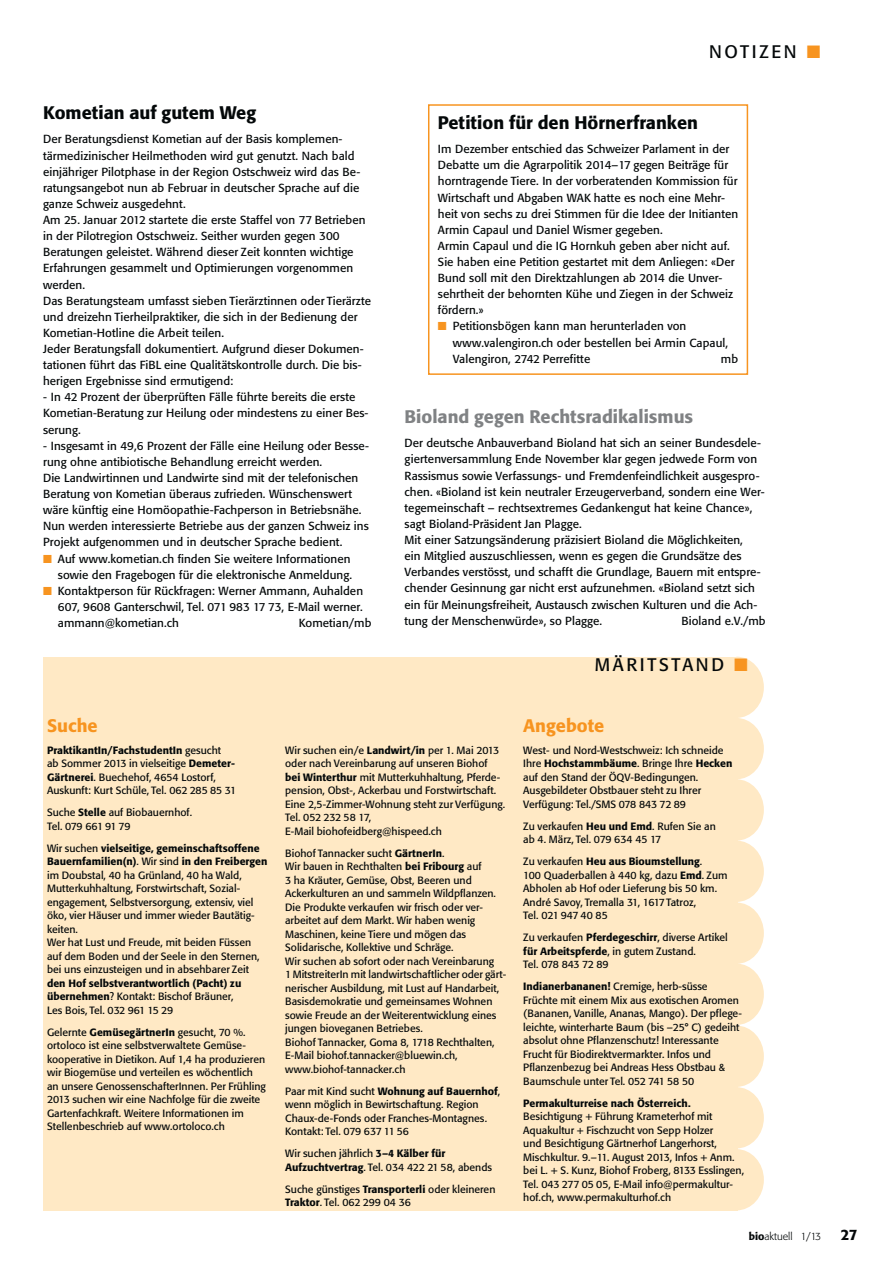
<style>
.page{position:relative;width:893px;height:1263px;background:#fff}
.page>*{position:absolute;margin:0;border:0;box-sizing:border-box;transform-origin:0 0}
.t1{font:500 18px "Formata BQ";color:#040809}
.t2{font:500 18px "Formata BQ";color:#808284}
.t3{font:18px "Formata BQ";letter-spacing:.15em;color:#040809}
.t4{font:500 18px "Formata BQ";color:#f79420}
.t5{font:500 15px "Formata BQ";color:#040809}
.t6{font:11.55px/16px "Formata BQ";letter-spacing:.005em;color:#040809}
.t7{font:10.5px/13.5px "Formata BQ";color:#040809}
.t8{font:500 10.5px "Formata BQ";color:#040809}
.t9{font:300 10.5px "Formata BQ";color:#040809}
.s1{color:#f79420}
.s2{font-weight:500}
</style>
<div class="page">
<div style="left:43px;top:657px;width:694px;height:553px;background:#ffe9c5"></div>
<svg style="left:737px;top:657px;width:27px;height:553px"></svg>
<div style="left:428px;top:104px;width:320px;height:271px;border:2px solid #f79420"></div>
<h1 class="t1" style="left:43px;top:104px;width:215px">Kometian auf gutem Weg</h1>
<p class="t6" style="left:43px;top:132px;width:329px">Der Beratungsdienst Kometian auf der Basis komplemen&shy;tärmedizinischer Heilmethoden wird gut genutzt. Nach bald einjähriger Pilotphase in der Region Ostschweiz wird das Be&shy;ratungsangebot nun ab Februar in deutscher Sprache auf die ganze Schweiz ausgedehnt.<br>Am 25. Januar 2012 startete die erste Staffel von 77 Betrieben in der Pilotregion Ostschweiz. Seither wurden gegen 300<br>Beratungen geleistet. Während dieser Zeit konnten wichtige Erfahrungen gesammelt und Optimierungen vorgenommen werden.<br>Das Beratungsteam umfasst sieben Tierärztinnen oder Tierärzte und dreizehn Tierheilpraktiker, die sich in der Bedienung der Kometian-Hotline die Arbeit teilen.<br>Jeder Beratungsfall dokumentiert. Aufgrund dieser Dokumen&shy;tationen führt das FiBL eine Qualitätskontrolle durch. Die bis&shy;herigen Ergebnisse sind ermutigend:</p>
<p class="t6" style="left:43px;top:390px;width:327px">- In 42 Prozent der überprüften Fälle führte bereits die erste<br>Kometian-Beratung zur Heilung oder mindestens zu einer Bes&shy;serung.</p>
<p class="t6" style="left:43px;top:438px;width:327px">- Insgesamt in 49,6 Prozent der Fälle eine Heilung oder Besse&shy;rung ohne antibiotische Behandlung erreicht werden.<br>Die Landwirtinnen und Landwirte sind mit der telefonischen Beratung von Kometian überaus zufrieden. Wünschenswert wäre künftig eine Homöopathie-Fachperson in Betriebsnähe.<br>Nun werden interessierte Betriebe aus der ganzen Schweiz ins Projekt aufgenommen und in deutscher Sprache bedient.</p>
<p class="t6" style="left:43px;top:551px;width:311px;text-align:right"><span class="s1">■</span> Auf www.kometian.ch finden Sie weitere Informationen sowie den Fragebogen für die elektronische Anmeldung.</p>
<p class="t6" style="left:58px;top:583px;width:307px;text-align:justify;text-indent:-15px"><span class="s1">■</span> Kontaktperson für Rückfragen: Werner Ammann, Auhalden 607, 9608 Ganterschwil, Tel. 071 983 17 73, E-Mail werner. ammann@kometian.ch</p>
<p class="t6" style="left:299px;top:615px;width:74px">Kometian/mb</p>
<h1 class="t3" style="left:709px;top:42px;width:113px">NOTIZEN <span class="s1">■</span></h1>
<h1 class="t1" style="left:438px;top:114px;width:261px">Petition für den Hörnerfranken</h1>
<p class="t6" style="left:438px;top:142px;width:302px">Im Dezember entschied das Schweizer Parlament in der Debatte um die Agrarpolitik 2014–17 gegen Beiträge für horntragende Tiere. In der vorberatenden Kommission für Wirtschaft und Abgaben WAK hatte es noch eine Mehr&shy;heit von sechs zu drei Stimmen für die Idee der Initianten Armin Capaul und Daniel Wismer gegeben.<br>Armin Capaul und die IG Hornkuh geben aber nicht auf.<br>Sie haben eine Petition gestartet mit dem Anliegen: «Der Bund soll mit den Direktzahlungen ab 2014 die Unver&shy;sehrtheit der behornten Kühe und Ziegen in der Schweiz fördern.»</p>
<p class="t6" style="left:453px;top:319px;width:277px;text-indent:-15px"><span class="s1">■</span> Petitionsbögen kann man herunterladen von www.valengiron.ch oder bestellen bei Armin Capaul,<br>Valengiron, 2742 Perrefitte</p>
<p class="t6" style="left:721px;top:351px;width:19px">mb</p>
<h1 class="t2" style="left:405px;top:408px;width:290px">Bioland gegen Rechtsradikalismus</h1>
<p class="t6" style="left:405px;top:436px;width:362px">Der deutsche Anbauverband Bioland hat sich an seiner Bundesdele&shy;giertenversammlung Ende November klar gegen jedwede Form von Rassismus sowie Verfassungs- und Fremdenfeindlichkeit ausgespro&shy;chen. «Bioland ist kein neutraler Erzeugerverband, sondern eine Wer&shy;tegemeinschaft – rechtsextremes Gedankengut hat keine Chance», sagt Bioland-Präsident Jan Plagge.<br>Mit einer Satzungsänderung präzisiert Bioland die Möglichkeiten,<br>ein Mitglied auszuschliessen, wenn es gegen die Grundsätze des Verbandes verstösst, und schafft die Grundlage, Bauern mit entspre&shy;chender Gesinnung gar nicht erst aufzunehmen. «Bioland setzt sich ein für Meinungsfreiheit, Austausch zwischen Kulturen und die Ach&shy;tung der Menschenwürde», so Plagge.</p>
<p class="t6" style="left:681px;top:613px;width:86px">Bioland e.V./mb</p>
<h1 class="t3" style="left:595px;top:656px;width:155px">MÄRITSTAND <span class="s1">■</span></h1>
<h1 class="t4" style="left:47px;top:717px;width:52px">Suche</h1>
<p class="t7" style="left:47px;top:744px;width:191px"><span class="s2">PraktikantIn/FachstudentIn</span> gesucht<br>ab Sommer 2013 in vielseitige <span class="s2">Demeter-Gärtnerei</span>. Buechehof, 4654 Lostorf, Auskunft: Kurt Schüle, Tel. 062 285 85 31</p>
<p class="t7" style="left:47px;top:806px;width:147px">Suche <span class="s2">Stelle</span> auf Biobauernhof.<br>Tel. 079 661 91 79</p>
<p class="t7" style="left:47px;top:842px;width:222px">Wir suchen <span class="s2">vielseitige, gemeinschaftsoffene Bauernfamilien(n)</span>. Wir sind <span class="s2">in den Freibergen </span>im Doubstal, 40 ha Grünland, 40 ha Wald, Mutterkuhhaltung, Forstwirtschaft, Sozial&shy;engagement, Selbstversorgung, extensiv, viel öko, vier Häuser und immer wieder Bautätig&shy;keiten.<br>Wer hat Lust und Freude, mit beiden Füssen auf dem Boden und der Seele in den Sternen, bei uns einzusteigen und in absehbarer Zeit</p>
<p class="t7" style="left:47px;top:977px;width:196px"><span class="s2">den Hof selbstverantwortlich (Pacht) zu übernehmen</span>? Kontakt: Bischof Bräuner,<br>Les Bois, Tel. 032 961 15 29</p>
<p class="t7" style="left:47px;top:1026px;width:220px">Gelernte <span class="s2">GemüsegärtnerIn</span> gesucht, 70 %. ortoloco ist eine selbstverwaltete Gemüse&shy;kooperative in Dietikon. Auf 1,4 ha produzieren wir Biogemüse und verteilen es wöchentlich an unsere GenossenschafterInnen. Per Frühling 2013 suchen wir eine Nachfolge für die zweite Gartenfachkraft. Weitere Informationen im Stellenbeschrieb auf www.ortoloco.ch</p>
<p class="t7" style="left:285px;top:744px;width:222px">Wir suchen ein/e <span class="s2">Landwirt/in</span> per 1. Mai 2013 oder nach Vereinbarung auf unseren Biohof <span class="s2">bei Winterthur</span> mit Mutterkuhhaltung, Pferde&shy;pension, Obst-, Ackerbau und Forstwirtschaft.<br>Eine 2,5-Zimmer-Wohnung steht zur Verfügung.<br>Tel. 052 232 58 17,<br>E-Mail biohofeidberg@hispeed.ch</p>
<p class="t7" style="left:285px;top:847px;width:223px">Biohof Tannacker sucht <span class="s2">GärtnerIn</span>.<br>Wir bauen in Rechthalten <span class="s2">bei Fribourg</span> auf<br>3 ha Kräuter, Gemüse, Obst, Beeren und Ackerkulturen an und sammeln Wildpflanzen.<br>Die Produkte verkaufen wir frisch oder ver&shy;arbeitet auf dem Markt. Wir haben wenig Maschinen, keine Tiere und mögen das Solidarische, Kollektive und Schräge.<br>Wir suchen ab sofort oder nach Vereinbarung<br>1 MitstreiterIn mit landwirtschaftlicher oder gärt&shy;nerischer Ausbildung, mit Lust auf Handarbeit, Basisdemokratie und gemeinsames Wohnen sowie Freude an der Weiterentwicklung eines jungen bioveganen Betriebes.<br>Biohof Tannacker, Goma 8, 1718 Rechthalten, E-Mail biohof.tannacker@bluewin.ch, www.biohof-tannacker.ch</p>
<p class="t7" style="left:285px;top:1085px;width:217px">Paar mit Kind sucht <span class="s2">Wohnung auf Bauernhof</span>, wenn möglich in Bewirtschaftung. Region Chaux-de-Fonds oder Franches-Montagnes.<br>Kontakt: Tel. 079 637 11 56</p>
<p class="t7" style="left:285px;top:1147px;width:208px">Wir suchen jährlich <span class="s2">3–4 Kälber für<br>Aufzuchtvertrag</span>. Tel. 034 422 21 58, abends</p>
<p class="t7" style="left:285px;top:1183px;width:212px">Suche günstiges <span class="s2">Transporterli</span> oder kleineren<br><span class="s2">Traktor</span>. Tel. 062 299 04 36</p>
<h1 class="t4" style="left:523px;top:717px;width:83px">Angebote</h1>
<p class="t7" style="left:523px;top:744px;width:211px">West- und Nord-Westschweiz: Ich schneide Ihre <span class="s2">Hochstammbäume</span>. Bringe Ihre <span class="s2">Hecken </span>auf den Stand der ÖQV-Bedingungen.<br>Ausgebildeter Obstbauer steht zu Ihrer Verfügung: Tel./SMS 078 843 72 89</p>
<p class="t7" style="left:523px;top:820px;width:194px">Zu verkaufen <span class="s2">Heu und Emd</span>. Rufen Sie an ab 4. März, Tel. 079 634 45 17</p>
<p class="t7" style="left:523px;top:855px;width:206px">Zu verkaufen <span class="s2">Heu aus Bioumstellung</span>.<br>100 Quaderballen à 440 kg, dazu <span class="s2">Emd</span>. Zum Abholen ab Hof oder Lieferung bis 50 km.<br>André Savoy, Tremalla 31, 1617 Tatroz,<br>Tel. 021 947 40 85</p>
<p class="t7" style="left:523px;top:931px;width:206px">Zu verkaufen <span class="s2">Pferdegeschirr</span>, diverse Artikel <span class="s2">für Arbeitspferde</span>, in gutem Zustand.<br>Tel. 078 843 72 89</p>
<p class="t7" style="left:523px;top:980px;width:220px"><span class="s2">Indianerbananen!</span> Cremige, herb-süsse Früchte mit einem Mix aus exotischen Aromen (Bananen, Vanille, Ananas, Mango). Der pflege&shy;leichte, winterharte Baum (bis –25° C) gedeiht absolut ohne Pflanzenschutz! Interessante Frucht für Biodirektvermarkter. Infos und Pflanzenbezug bei Andreas Hess Obstbau &amp; Baumschule unter Tel. 052 741 58 50</p>
<p class="t8" style="left:523px;top:1098px;width:169px">Permakulturreise nach Österreich.</p>
<p class="t7" style="left:523px;top:1110px;width:222px">Besichtigung + Führung Krameterhof mit Aquakultur + Fischzucht von Sepp Holzer<br>und Besichtigung Gärtnerhof Langerhorst, Mischkultur. 9.–11. August 2013, Infos + Anm. bei L. + S. Kunz, Biohof Froberg, 8133 Esslingen, Tel. 043 277 05 05, E-Mail info@permakultur&shy;hof.ch, www.permakulturhof.ch</p>
<p class="t9" style="left:749px;top:1232px;width:74px"><span class="s2">bio</span>aktuell 1/13</p>
<h2 class="t5" style="left:841px;top:1228px;width:18px">27</h2>
</div>
